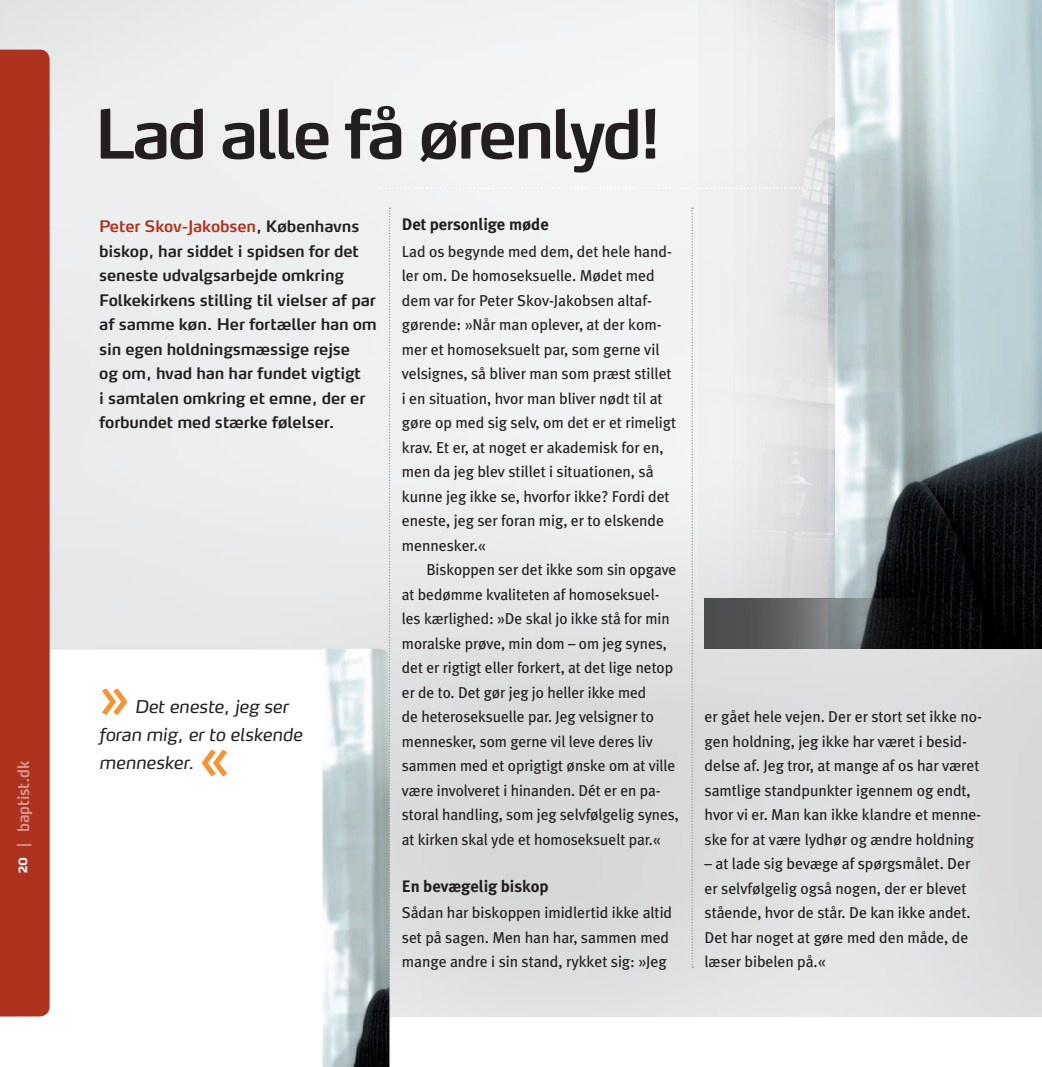
<style>
.page{position:relative;width:1042px;height:1067px;background:#fff}
.page>*{position:absolute;margin:0;border:0;box-sizing:border-box;transform-origin:0 0}
.Rubrik_38_copy{font:600 66.5px "Max OT";letter-spacing:-.05em;color:#231f20}
.Citat{font:600 52.5px "Max OT";color:#f79332}
.Citat-2{font:italic 17.5px/28px "Max OT";letter-spacing:-.005em;color:#231f20}
.Mellemrubrik_9_14_co{font:700 16.62px "Meta Plus";letter-spacing:-.005em;color:#231f20}
.Brødtxt_9_14{font:15.75px/24.5px "Meta Plus";letter-spacing:-.005em;color:#231f20}
.Manchet{font:600 15.75px/24.5px "Max OT";letter-spacing:-.01em;color:#231f20}
.Manchet-2{font:600 15.75px "Max OT";letter-spacing:-.02em;color:#fff;scale:.93 1}
.s1{color:#ae331e}
</style>
<div class="page">
<img style="left:835px;top:0;width:207px;height:649px">
<img style="left:323px;top:649px;width:66px;height:418px">
<img style="left:698px;top:0;width:137px;height:599px">
<div style="left:0;top:50px;width:50px;height:966px;background:#ae331e"></div>
<svg style="left:389px;top:208px;width:1px;height:859px"></svg>
<svg style="left:691px;top:208px;width:2px;height:759px;background:#d2d2d4"></svg>
<img style="left:704px;top:599px;width:272px;height:50px">
<svg style="left:379px;top:187px;width:440px;height:2px"></svg>
<p class="Manchet-2" style="left:13px;top:846px;width:94px;rotate:-90deg">| baptist.dk</p>
<p class="Manchet-2" style="left:11px;top:874px;width:20px;rotate:-90deg">20</p>
<p class="Rubrik_38_copy" style="left:94px;top:91px;width:568px">Lad alle få ørenlyd!</p>
<p class="Manchet" style="left:99px;top:214px;width:279px"><span class="s1">Peter Skov-Jakobsen</span>, Københavns biskop, har siddet i spidsen for det seneste udvalgsarbejde omkring Folkekirkens stilling til vielser af par af samme køn. Her fortæller han om sin egen holdningsmæssige rejse<br>og om, hvad han har fundet vigtigt<br>i samtalen omkring et emne, der er forbundet med stærke følelser.</p>
<p class="Mellemrubrik_9_14_co" style="left:402px;top:215px;width:148px">Det personlige møde</p>
<p class="Brødtxt_9_14" style="left:402px;top:239px;width:276px">Lad os begynde med dem, det hele hand&shy;ler om. De homoseksuelle. Mødet med dem var for Peter Skov-Jakobsen altaf&shy;gørende: »Når man oplever, at der kom&shy;mer et homoseksuelt par, som gerne vil velsignes, så bliver man som præst stillet i en situation, hvor man bliver nødt til at gøre op med sig selv, om det er et rimeligt krav. Et er, at noget er akademisk for en, men da jeg blev stillet i situationen, så kunne jeg ikke se, hvorfor ikke? Fordi det eneste, jeg ser foran mig, er to elskende mennesker.«</p>
<p class="Brødtxt_9_14" style="left:402px;top:557px;width:279px;text-indent:24px">Biskoppen ser det ikke som sin opgave at bedømme kvaliteten af homoseksuel&shy;les kærlighed: »De skal jo ikke stå for min moralske prøve, min dom – om jeg synes, det er rigtigt eller forkert, at det lige netop er de to. Det gør jeg jo heller ikke med<br>de heteroseksuelle par. Jeg velsigner to mennesker, som gerne vil leve deres liv sammen med et oprigtigt ønske om at ville være involveret i hinanden. Dét er en pa&shy;storal handling, som jeg selvfølgelig synes, at kirken skal yde et homoseksuelt par.«</p>
<p class="Mellemrubrik_9_14_co" style="left:402px;top:876px;width:148px">En bevægelig biskop</p>
<p class="Brødtxt_9_14" style="left:402px;top:900px;width:272px">Sådan har biskoppen imidlertid ikke altid set på sagen. Men han har, sammen med mange andre i sin stand, rykket sig: »Jeg</p>
<p class="Citat" style="left:99px;top:663px;width:32px">»</p>
<p class="Citat-2" style="left:99px;top:693px;width:205px;text-indent:35px">Det eneste, jeg ser foran mig, er to elskende mennesker.</p>
<p class="Citat" style="left:199px;top:725px;width:32px">«</p>
<p class="Brødtxt_9_14" style="left:704px;top:704px;width:279px">er gået hele vejen. Der er stort set ikke no&shy;gen holdning, jeg ikke har været i besid&shy;delse af. Jeg tror, at mange af os har været samtlige standpunkter igennem og endt, hvor vi er. Man kan ikke klandre et menne&shy;ske for at være lydhør og ændre holdning</p>
<p class="Brødtxt_9_14" style="left:704px;top:851px;width:268px">– at lade sig bevæge af spørgsmålet. Der er selvfølgelig også nogen, der er blevet stående, hvor de står. De kan ikke andet.<br>Det har noget at gøre med den måde, de læser bibelen på.«</p>
</div>
